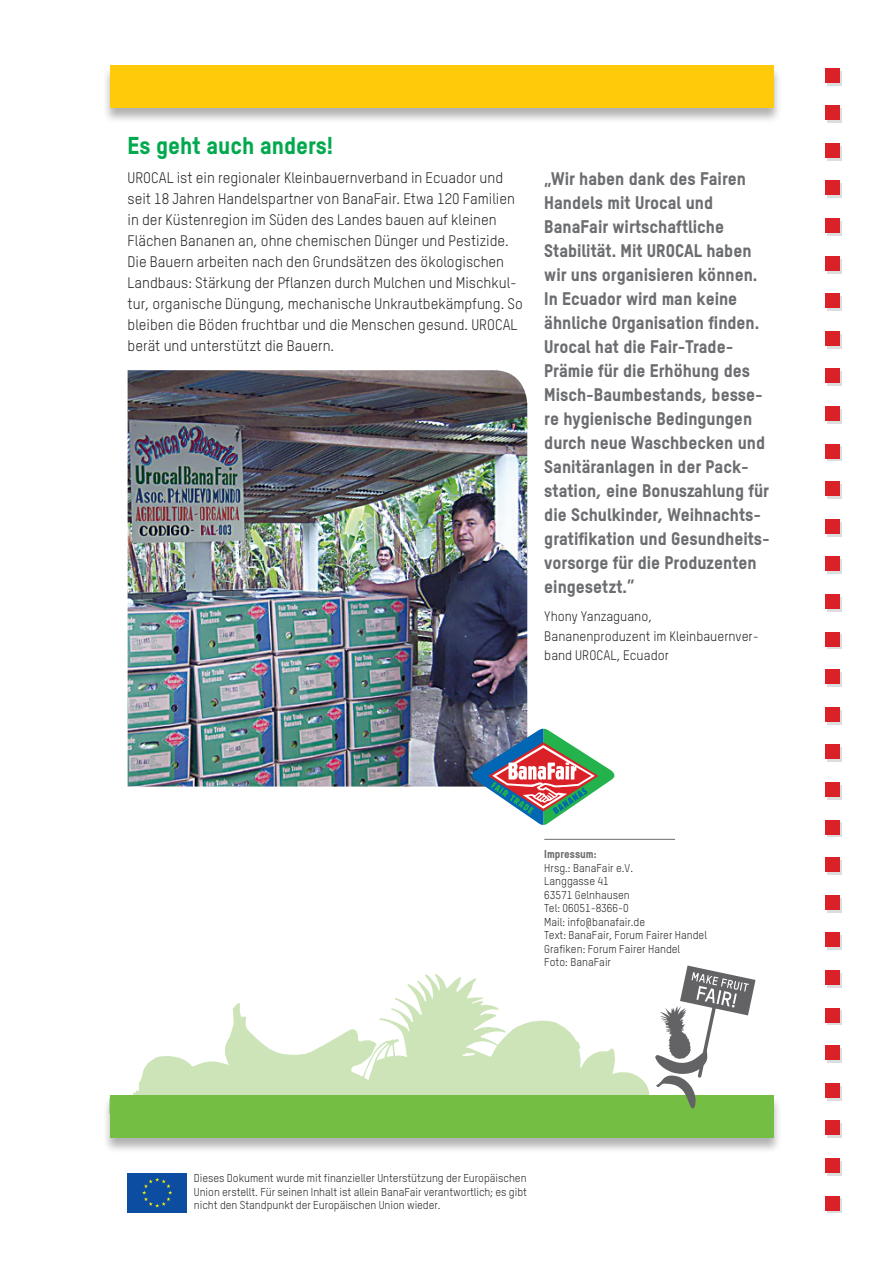
<style>
.page{position:relative;width:893px;height:1263px;background:#fff}
.page>*{position:absolute;margin:0;border:0;box-sizing:border-box;transform-origin:0 0}
.t1{font:800 24px "TSTAR";color:#00a94e}
.t2{font:800 18px/24px "TSTAR";color:#6c6d70}
.t3{font:15px/21px "TSTARPRO";color:#231f20}
.t4{font:13.5px/19.5px "TSTARPRO";color:#231f20}
.t5{font:11.25px/13.5px "TSTARPRO";color:#231f20}
.t6{font:800 11.25px "TSTAR";color:#6c6d70}
</style>
<div class="page">
<div style="left:102px;top:65px;width:680px;height:59px;background:#231f20;opacity:.35"></div>
<div style="left:111px;top:65px;width:663px;height:42px;background:#feca0a"></div>
<img style="left:132px;top:974px;width:518px;height:121px">
<div style="left:102px;top:1095px;width:680px;height:59px;background:#231f20;opacity:.35"></div>
<div style="left:111px;top:1095px;width:663px;height:42px;background:#74bf43"></div>
<svg style="left:655px;top:965px;width:100px;height:143px"></svg>
<hr style="left:544px;top:839px;width:131px;height:1px;background:#6c6d70">
<img style="left:128px;top:370px;width:399px;height:416px">
<svg style="left:828px;top:785px;width:14px;height:14px"></svg>
<div style="left:825px;top:782px;width:14px;height:14px;background:#da2128"></div>
<svg style="left:828px;top:1161px;width:14px;height:14px"></svg>
<div style="left:825px;top:1158px;width:14px;height:14px;background:#da2128"></div>
<svg style="left:828px;top:71px;width:14px;height:14px"></svg>
<div style="left:825px;top:68px;width:14px;height:14px;background:#da2128"></div>
<svg style="left:828px;top:146px;width:14px;height:14px"></svg>
<div style="left:825px;top:143px;width:14px;height:14px;background:#da2128"></div>
<svg style="left:828px;top:109px;width:14px;height:14px"></svg>
<div style="left:825px;top:106px;width:14px;height:14px;background:#da2128"></div>
<svg style="left:828px;top:184px;width:14px;height:14px"></svg>
<div style="left:825px;top:181px;width:14px;height:14px;background:#da2128"></div>
<svg style="left:828px;top:221px;width:14px;height:14px"></svg>
<div style="left:825px;top:218px;width:14px;height:15px;background:#da2128"></div>
<svg style="left:828px;top:259px;width:14px;height:14px"></svg>
<div style="left:825px;top:256px;width:14px;height:14px;background:#da2128"></div>
<svg style="left:828px;top:296px;width:14px;height:15px"></svg>
<div style="left:825px;top:294px;width:14px;height:14px;background:#da2128"></div>
<svg style="left:828px;top:334px;width:14px;height:14px"></svg>
<div style="left:825px;top:331px;width:14px;height:14px;background:#da2128"></div>
<svg style="left:828px;top:372px;width:14px;height:14px"></svg>
<div style="left:825px;top:369px;width:14px;height:14px;background:#da2128"></div>
<svg style="left:828px;top:409px;width:14px;height:14px"></svg>
<div style="left:825px;top:406px;width:14px;height:15px;background:#da2128"></div>
<svg style="left:828px;top:447px;width:14px;height:14px"></svg>
<div style="left:825px;top:444px;width:14px;height:14px;background:#da2128"></div>
<svg style="left:828px;top:484px;width:14px;height:15px"></svg>
<div style="left:825px;top:482px;width:14px;height:14px;background:#da2128"></div>
<svg style="left:828px;top:823px;width:14px;height:14px"></svg>
<div style="left:825px;top:820px;width:14px;height:14px;background:#da2128"></div>
<svg style="left:828px;top:522px;width:14px;height:14px"></svg>
<div style="left:825px;top:519px;width:14px;height:14px;background:#da2128"></div>
<svg style="left:828px;top:898px;width:14px;height:14px"></svg>
<div style="left:825px;top:895px;width:14px;height:14px;background:#da2128"></div>
<svg style="left:828px;top:560px;width:14px;height:14px"></svg>
<div style="left:825px;top:557px;width:14px;height:14px;background:#da2128"></div>
<svg style="left:828px;top:936px;width:14px;height:14px"></svg>
<div style="left:825px;top:933px;width:14px;height:14px;background:#da2128"></div>
<svg style="left:828px;top:597px;width:14px;height:14px"></svg>
<div style="left:825px;top:594px;width:14px;height:14px;background:#da2128"></div>
<svg style="left:828px;top:973px;width:14px;height:14px"></svg>
<div style="left:825px;top:970px;width:14px;height:14px;background:#da2128"></div>
<svg style="left:828px;top:635px;width:14px;height:14px"></svg>
<div style="left:825px;top:632px;width:14px;height:14px;background:#da2128"></div>
<svg style="left:828px;top:1011px;width:14px;height:14px"></svg>
<div style="left:825px;top:1008px;width:14px;height:14px;background:#da2128"></div>
<svg style="left:828px;top:672px;width:14px;height:15px"></svg>
<div style="left:825px;top:670px;width:14px;height:14px;background:#da2128"></div>
<svg style="left:828px;top:1048px;width:14px;height:15px"></svg>
<div style="left:825px;top:1045px;width:14px;height:15px;background:#da2128"></div>
<svg style="left:828px;top:710px;width:14px;height:14px"></svg>
<div style="left:825px;top:707px;width:14px;height:14px;background:#da2128"></div>
<svg style="left:828px;top:1086px;width:14px;height:14px"></svg>
<div style="left:825px;top:1083px;width:14px;height:14px;background:#da2128"></div>
<svg style="left:828px;top:748px;width:14px;height:14px"></svg>
<div style="left:825px;top:745px;width:14px;height:14px;background:#da2128"></div>
<svg style="left:828px;top:1124px;width:14px;height:14px"></svg>
<div style="left:825px;top:1121px;width:14px;height:14px;background:#da2128"></div>
<svg style="left:828px;top:860px;width:14px;height:15px"></svg>
<div style="left:825px;top:858px;width:14px;height:14px;background:#da2128"></div>
<svg style="left:828px;top:1199px;width:14px;height:14px"></svg>
<div style="left:825px;top:1196px;width:14px;height:14px;background:#da2128"></div>
<div style="left:126px;top:1172px;width:62px;height:42px;background:#0d4da1"></div>
<svg style="left:142px;top:1177px;width:30px;height:30px"></svg>
<svg style="left:472px;top:729px;width:142px;height:96px"></svg>
<h1 class="t1" style="left:128px;top:130px;width:207px">Es geht auch anders!</h1>
<p class="t3" style="left:128px;top:167px;width:397px">UROCAL ist ein regionaler Kleinbauernverband in Ecuador und seit 18 Jahren Handelspartner von BanaFair. Etwa 120 Familien in der Küstenregion im Süden des Landes bauen auf kleinen Flächen Bananen an, ohne chemischen Dünger und Pestizide.<br>Die Bauern arbeiten nach den Grundsätzen des ökologischen Landbaus: Stärkung der Pflanzen durch Mulchen und Mischkul&shy;tur, organische Düngung, mechanische Unkrautbekämpfung. So bleiben die Böden fruchtbar und die Menschen gesund. UROCAL berät und unterstützt die Bauern.</p>
<p class="t2" style="left:544px;top:167px;width:227px">„Wir haben dank des Fairen<br>Handels mit Urocal und<br>BanaFair wirtschaftliche<br>Stabilität. Mit UROCAL haben wir uns organisieren können.<br>In Ecuador wird man keine ähnliche Organisation finden.<br>Urocal hat die Fair-Trade-<br>Prämie für die Erhöhung des<br>Misch-Baumbestands, besse&shy;re hygienische Bedingungen durch neue Waschbecken und<br>Sanitäranlagen in der Pack&shy;station, eine Bonuszahlung für die Schulkinder, Weihnachts&shy;gratifikation und Gesundheits&shy;vorsorge für die Produzenten eingesetzt.”</p>
<p class="t4" style="left:544px;top:607px;width:216px">Yhony Yanzaguano,<br>Bananenproduzent im Kleinbauernver&shy;band UROCAL, Ecuador</p>
<p class="t6" style="left:544px;top:847px;width:54px">Impressum:</p>
<p class="t5" style="left:544px;top:861px;width:164px">Hrsg.: BanaFair e.V.<br>Langgasse 41<br>63571 Gelnhausen<br>Tel: 06051-8366-0<br>Mail: info@banafair.de<br>Text: BanaFair, Forum Fairer Handel<br>Grafiken: Forum Fairer Handel<br>Foto: BanaFair</p>
<p class="t5" style="left:194px;top:1171px;width:335px;text-align:justify">Dieses Dokument wurde mit finanzieller Unterstützung der Europäischen Union erstellt. Für seinen Inhalt ist allein BanaFair verantwortlich; es gibt nicht den Standpunkt der Europäischen Union wieder.</p>
</div>
